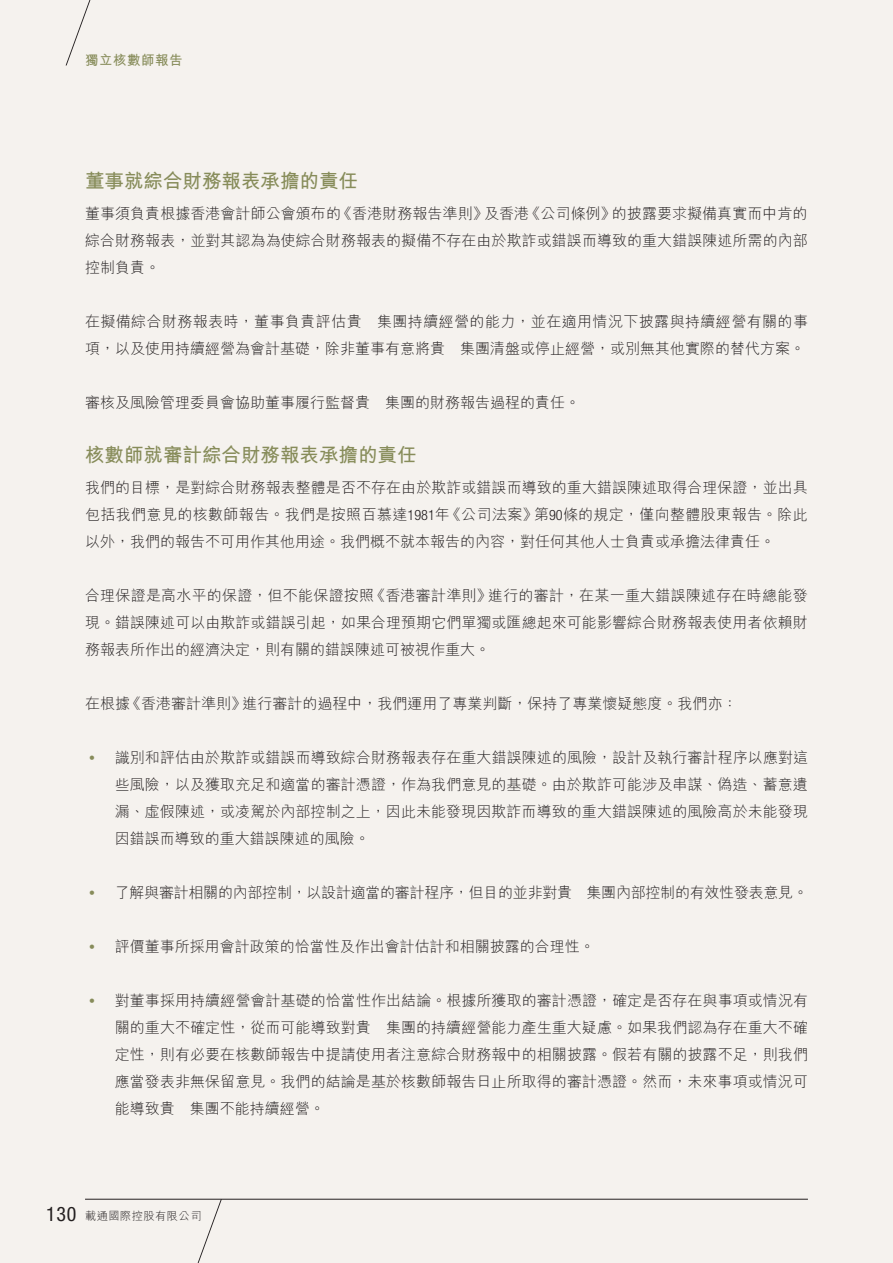
<style>
.page{position:relative;width:893px;height:1263px;background:#fff}
.page>*{position:absolute;margin:0;border:0;box-sizing:border-box;transform-origin:0 0}
.t1{font:700 19.5px "M Hei HK";color:#878c5a}
.t2{font:300 15px/27px "M Hei HK";color:#231f20;text-align:justify}
.t3{font:300 15px/27px "M Hei HK";letter-spacing:.03em;color:#231f20}
.t4{font:700 13.5px "M Hei HK";letter-spacing:.04em;color:#878c5a}
.t5{font:300 11.25px "M Hei HK";letter-spacing:.04em;color:#231f20}
.s1{font-family:"Helvetica Neue LT Std";font-stretch:condensed;font-size:14.25px}
.s2{font-family:"Meta Headline Pro";color:#878c5a}
.s3{font-family:"Helvetica Neue LT Std";font-weight:400;font-stretch:condensed;font-size:19.95px}
</style>
<div class="page">
<div style="left:0;top:0;width:892px;height:1263px;background:#f5f2ee"></div>
<hr style="left:85px;top:1199px;width:723px;height:1px;background:#231f20">
<svg style="left:180px;top:1199px;width:42px;height:64px"></svg>
<svg style="left:66px;top:0;width:25px;height:66px"></svg>
<p class="t4" style="left:85px;top:50px;width:99px">獨立核數師報告</p>
<h1 class="t1" style="left:85px;top:166px;width:274px">董事就綜合財務報表承擔的責任</h1>
<p class="t2" style="left:85px;top:199px;width:724px">董事須負責根據香港會計師公會頒布的《香港財務報告準則》及香港《公司條例》的披露要求擬備真實而中肯的綜合財務報表，並對其認為為使綜合財務報表的擬備不存在由於欺詐或錯誤而導致的重大錯誤陳述所需的內部控制負責。</p>
<p class="t3" style="left:85px;top:307px;width:724px">在擬備綜合財務報表時，董事負責評估貴 集團持續經營的能力，並在適用情況下披露與持續經營有關的事項，以及使用持續經營為會計基礎，除非董事有意將貴 集團清盤或停止經營，或別無其他實際的替代方案。</p>
<p class="t2" style="left:85px;top:388px;width:496px">審核及風險管理委員會協助董事履行監督貴 集團的財務報告過程的責任。</p>
<h1 class="t1" style="left:85px;top:440px;width:333px">核數師就審計綜合財務報表承擔的責任</h1>
<p class="t2" style="left:85px;top:473px;width:724px">我們的目標，是對綜合財務報表整體是否不存在由於欺詐或錯誤而導致的重大錯誤陳述取得合理保證，並出具包括我們意見的核數師報告。我們是按照百慕達<span class="s1">1981</span>年《公司法案》第<span class="s1">90</span>條的規定，僅向整體股東報告。除此以外，我們的報告不可用作其他用途。我們概不就本報告的內容，對任何其他人士負責或承擔法律責任。</p>
<p class="t2" style="left:85px;top:581px;width:724px">合理保證是高水平的保證，但不能保證按照《香港審計準則》進行的審計，在某一重大錯誤陳述存在時總能發現。錯誤陳述可以由欺詐或錯誤引起，如果合理預期它們單獨或匯總起來可能影響綜合財務報表使用者依賴財務報表所作出的經濟決定，則有關的錯誤陳述可被視作重大。</p>
<p class="t2" style="left:85px;top:689px;width:654px">在根據《香港審計準則》進行審計的過程中，我們運用了專業判斷，保持了專業懷疑態度。我們亦：</p>
<p class="t2" style="left:115px;top:743px;width:695px;text-indent:-26px"><span class="s2">•</span> 識別和評估由於欺詐或錯誤而導致綜合財務報表存在重大錯誤陳述的風險，設計及執行審計程序以應對這些風險，以及獲取充足和適當的審計憑證，作為我們意見的基礎。由於欺詐可能涉及串謀、偽造、蓄意遺漏、虛假陳述，或凌駕於內部控制之上，因此未能發現因欺詐而導致的重大錯誤陳述的風險高於未能發現因錯誤而導致的重大錯誤陳述的風險。</p>
<p class="t2" style="left:89px;top:878px;width:721px"><span class="s2">•</span> 了解與審計相關的內部控制，以設計適當的審計程序，但目的並非對貴 集團內部控制的有效性發表意見。</p>
<p class="t2" style="left:89px;top:932px;width:508px"><span class="s2">•</span> 評價董事所採用會計政策的恰當性及作出會計估計和相關披露的合理性。</p>
<p class="t2" style="left:115px;top:986px;width:695px;text-indent:-26px"><span class="s2">•</span> 對董事採用持續經營會計基礎的恰當性作出結論。根據所獲取的審計憑證，確定是否存在與事項或情況有關的重大不確定性，從而可能導致對貴 集團的持續經營能力產生重大疑慮。如果我們認為存在重大不確定性，則有必要在核數師報告中提請使用者注意綜合財務報中的相關披露。假若有關的披露不足，則我們應當發表非無保留意見。我們的結論是基於核數師報告日止所取得的審計憑證。然而，未來事項或情況可能導致貴 集團不能持續經營。</p>
<p class="t5" style="left:46px;top:1208px;width:157px"><span class="s3">130</span> 載通國際控股有限公司</p>
</div>
